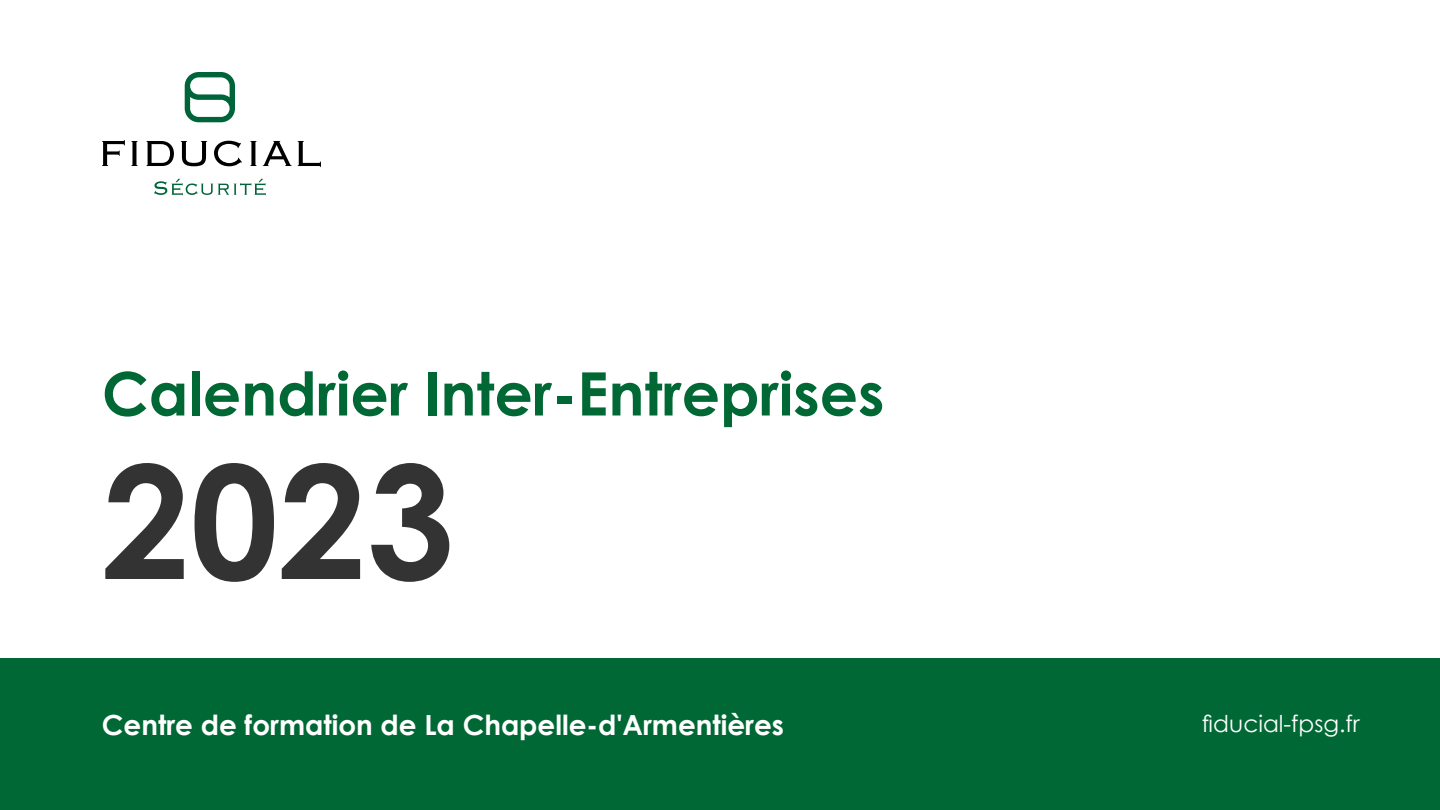
<style>
.page{position:relative;width:1440px;height:810px;background:#fff}
.page>*{position:absolute;margin:0;border:0;box-sizing:border-box;transform-origin:0 0}
.t1{font:700 157.5px "Century Gothic";color:#333}
.t2{font:700 60px "Century Gothic";color:#006834}
.t3{font:700 27.75px "Century Gothic";color:#fff}
.t4{font:23.25px "Century Gothic";color:#fff}
</style>
<div class="page">
<div style="left:0;top:659px;width:1440px;height:151px;background:#006834"></div>
<svg style="left:154px;top:179px;width:112px;height:16px"></svg>
<svg style="left:102px;top:140px;width:219px;height:27px"></svg>
<svg style="left:185px;top:72px;width:50px;height:50px"></svg>
<h2 class="t2" style="left:102px;top:348px;width:784px">Calendrier Inter-Entreprises</h2>
<h1 class="t1" style="left:102px;top:402px;width:354px">2023</h1>
<p class="t3" style="left:102px;top:704px;width:684px">Centre de formation de La Chapelle-d'Armentières</p>
<p class="t4" style="left:1202px;top:707px;width:159px">fiducial-fpsg.fr</p>
</div>
